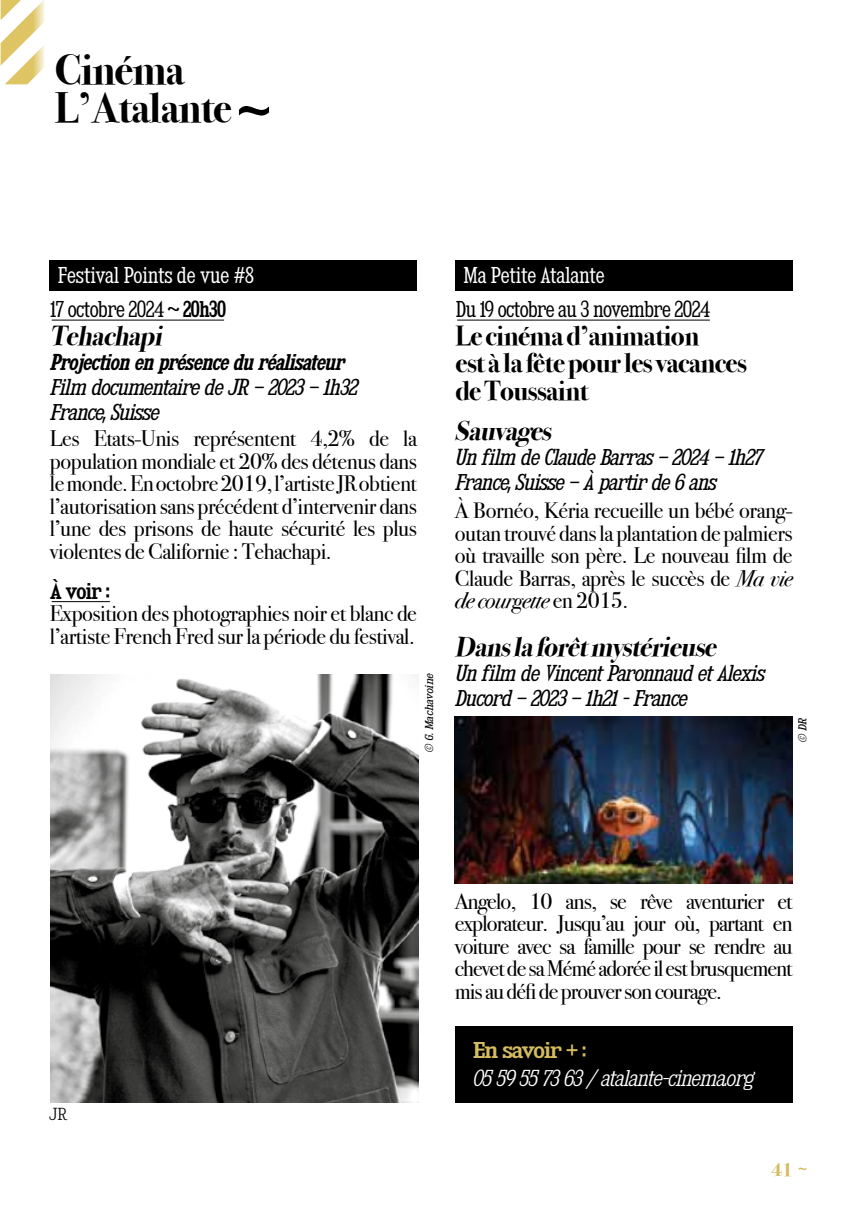
<style>
.page{position:relative;width:851px;height:1205px;background:#fff}
.page>*{position:absolute;margin:0;border:0;box-sizing:border-box;transform-origin:0 0}
.t1{font:700 42.5px/37.5px "Bodoni Svty Two ITCTT";letter-spacing:-.02em;color:#000}
.t2{font:700 27.5px/27.5px "Bodoni Svty Two ITCTT";letter-spacing:-.02em;color:#000}
.t3{font:italic 700 27.5px "Bodoni Svty Two ITCTT";color:#000}
.t4{font:22.5px/22.5px "Bodoni Svty Two ITCTT";letter-spacing:-.02em;color:#000;text-align:justify}
.t5{font:italic 20px/25px "Kingsbridge Sc Bk";letter-spacing:-.04em;color:#000}
.t6{font:20px "Kingsbridge Cd Bk";letter-spacing:-.06em;color:#000}
.t7{font:20px "Kingsbridge Cd Bk";letter-spacing:-.04em;color:#fff}
.t8{font:italic 20px "Kingsbridge Sc Sb";letter-spacing:-.04em;color:#000}
.t9{font:italic 20px "Kingsbridge Sc Lt";letter-spacing:-.04em;color:#fff}
.t10{font:20px "Kingsbridge Sb";letter-spacing:-.08em;color:#d5bc60}
.t11{font:20px "Kingsbridge Sc Sb";color:#000}
.t12{font:700 20px "Bodoni Svty Two ITCTT";color:#d5bc60}
.t13{font:15px "Kingsbridge Sc Lt";color:#000}
.t14{font:italic 10px "Kingsbridge Bk";letter-spacing:-.01em;color:#000}
.s1{font-family:"Kingsbridge Cd Sb"}
.s2{font-style:italic}
</style>
<div class="page">
<div style="left:49px;top:260px;width:368px;height:30px;background:#000"></div>
<div style="left:455px;top:260px;width:337px;height:30px;background:#000"></div>
<div style="left:455px;top:1026px;width:337px;height:77px;background:#000"></div>
<img style="left:51px;top:675px;width:367px;height:428px">
<div style="left:455px;top:711px;width:337px;height:172px;background:linear-gradient(to right,#fff,#fff)"></div>
<img style="left:455px;top:717px;width:337px;height:166px">
<svg style="left:1px;top:0;width:43px;height:84px"></svg>
<svg style="left:239px;top:106px;width:30px;height:10px"></svg>
<hr style="left:52px;top:320px;width:172px;height:1px;background:#000">
<hr style="left:457px;top:320px;width:252px;height:1px;background:#000">
<hr style="left:52px;top:601px;width:58px;height:1px;background:#000">
<svg style="left:798px;top:1167px;width:8px;height:3px"></svg>
<h1 class="t1" style="left:55px;top:48px;width:179px">Cinéma<br>L’Atalante</h1>
<p class="t7" style="left:58px;top:263px;width:198px">Festival Points de vue #8</p>
<p class="t7" style="left:463px;top:263px;width:143px">Ma Petite Atalante</p>
<p class="t6" style="left:50px;top:297px;width:178px">17 octobre 2024 <span class="s1">~ 20h30</span></p>
<p class="t3" style="left:50px;top:313px;width:120px">Tehachap i</p>
<p class="t8" style="left:50px;top:350px;width:296px">Projection en présence du réalisateur</p>
<p class="t5" style="left:50px;top:374px;width:309px">Film documentaire de JR – 2023 – 1h32<br>France, Suisse</p>
<p class="t4" style="left:50px;top:425px;width:368px">Les Etats-Unis représentent 4,2% de la population mondiale et 20% des détenus dans le monde. En octobre 2019, l’artiste JR obtient l’autorisation sans précédent d’intervenir dans l’une des prisons de haute sécurité les plus violentes de Californie : Tehachapi.</p>
<p class="t11" style="left:50px;top:579px;width:62px">À voir :</p>
<p class="t4" style="left:50px;top:600px;width:368px">Exposition des photographies noir et blanc de l’artiste French Fred sur la période du festival.</p>
<p class="t14" style="left:423px;top:753px;width:81px;rotate:-90deg">© G. Machavoine</p>
<p class="t6" style="left:455px;top:297px;width:257px">Du 19 octobre au 3 novembre 2024</p>
<p class="t2" style="left:455px;top:320px;width:293px">Le cinéma d’animation<br>est à la fête pour les vacances de Toussaint</p>
<p class="t3" style="left:455px;top:408px;width:105px">Sauvages</p>
<p class="t5" style="left:455px;top:445px;width:309px">Un film de Claude Barras – 2024 – 1h27<br>France, Suisse – À partir de 6 ans</p>
<p class="t4" style="left:455px;top:497px;width:339px">À Bornéo, Kéria recueille un bébé orang&shy;outan trouvé dans la plantation de palmiers où travaille son père. Le nouveau film de Claude Barras, après le succès de <span class="s2">Ma vie de courgette</span> en 2015.</p>
<p class="t3" style="left:455px;top:623px;width:270px">Danslaforêtmystérieuse</p>
<p class="t5" style="left:455px;top:660px;width:311px">Un film de Vincent Paronnaud et Alexis<br>Ducord – 2023 – 1h21 - France</p>
<p class="t14" style="left:796px;top:743px;width:27px;rotate:-90deg">© DR</p>
<p class="t13" style="left:49px;top:1105px;width:20px">JR</p>
<p class="t4" style="left:455px;top:887px;width:339px">Angelo, 10 ans, se rêve aventurier et explorateur. Jusqu’au jour où, partant en voiture avec sa famille pour se rendre au chevet de sa Mémé adorée il est brusquement mis au défi de prouver son courage.</p>
<p class="t10" style="left:472px;top:1038px;width:115px">En savoir + :</p>
<p class="t9" style="left:472px;top:1066px;width:282px">05 59 55 73 63 / atalante-cinema.org</p>
<p class="t12" style="left:771px;top:1152px;width:24px">41</p>
</div>
